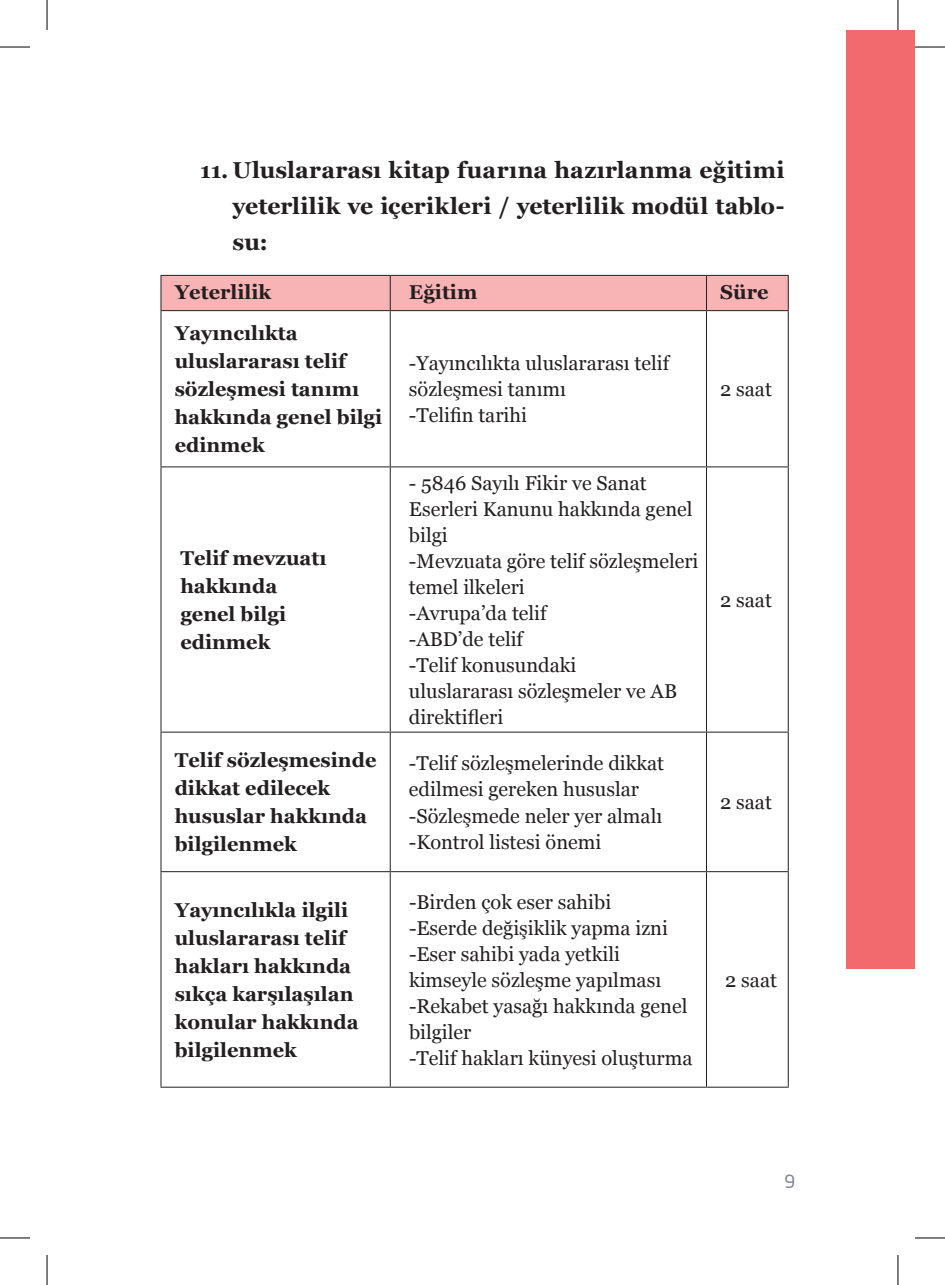
<style>
.page{position:relative;width:945px;height:1285px;background:#fff}
.page>*{position:absolute;margin:0;border:0;box-sizing:border-box;transform-origin:0 0}
.t1{font:700 23px/36px "Georgia";letter-spacing:.005em;color:#231f20;text-align:justify}
.t2{font:20px/26px "Georgia";color:#231f20}
.t3{font:700 20px/28px "Georgia";color:#231f20}
.t4{font:18px "Neo Sans Pro";color:#7f8793}
.s1{font-size:22px}
</style>
<div class="page">
<div style="left:846px;top:30px;width:68px;height:938px;background:#f16a6d"></div>
<div style="left:161px;top:276px;width:626px;height:34px;background:#f8b4b5"></div>
<hr style="left:160px;top:275px;width:230px;height:1px;background:#231f20">
<hr style="left:160px;top:276px;width:1px;height:34px;background:#231f20">
<hr style="left:390px;top:275px;width:316px;height:1px;background:#231f20">
<hr style="left:390px;top:276px;width:1px;height:34px;background:#231f20">
<hr style="left:706px;top:275px;width:82px;height:1px;background:#231f20">
<hr style="left:706px;top:276px;width:1px;height:34px;background:#231f20">
<hr style="left:787px;top:276px;width:1px;height:34px;background:#231f20">
<hr style="left:160px;top:310px;width:230px;height:1px;background:#231f20">
<hr style="left:160px;top:311px;width:1px;height:155px;background:#231f20">
<hr style="left:390px;top:310px;width:316px;height:1px;background:#231f20">
<hr style="left:390px;top:311px;width:1px;height:155px;background:#231f20">
<hr style="left:706px;top:310px;width:82px;height:1px;background:#231f20">
<hr style="left:706px;top:311px;width:1px;height:155px;background:#231f20">
<hr style="left:787px;top:311px;width:1px;height:155px;background:#231f20">
<hr style="left:160px;top:466px;width:230px;height:1px;background:#231f20">
<hr style="left:160px;top:467px;width:1px;height:264px;background:#231f20">
<hr style="left:390px;top:466px;width:316px;height:1px;background:#231f20">
<hr style="left:390px;top:467px;width:1px;height:264px;background:#231f20">
<hr style="left:706px;top:466px;width:82px;height:1px;background:#231f20">
<hr style="left:706px;top:467px;width:1px;height:264px;background:#231f20">
<hr style="left:787px;top:467px;width:1px;height:264px;background:#231f20">
<hr style="left:160px;top:731px;width:230px;height:1px;background:#231f20">
<hr style="left:160px;top:732px;width:1px;height:139px;background:#231f20">
<hr style="left:390px;top:731px;width:316px;height:1px;background:#231f20">
<hr style="left:390px;top:732px;width:1px;height:139px;background:#231f20">
<hr style="left:706px;top:731px;width:82px;height:1px;background:#231f20">
<hr style="left:706px;top:732px;width:1px;height:139px;background:#231f20">
<hr style="left:787px;top:732px;width:1px;height:139px;background:#231f20">
<hr style="left:160px;top:871px;width:230px;height:1px;background:#231f20">
<hr style="left:160px;top:872px;width:1px;height:214px;background:#231f20">
<hr style="left:390px;top:871px;width:316px;height:1px;background:#231f20">
<hr style="left:390px;top:872px;width:1px;height:214px;background:#231f20">
<hr style="left:706px;top:871px;width:82px;height:1px;background:#231f20">
<hr style="left:706px;top:872px;width:1px;height:214px;background:#231f20">
<hr style="left:787px;top:872px;width:1px;height:214px;background:#231f20">
<hr style="left:160px;top:1086px;width:230px;height:1px;background:#231f20">
<hr style="left:390px;top:1086px;width:316px;height:1px;background:#231f20">
<hr style="left:706px;top:1086px;width:82px;height:1px;background:#231f20">
<hr style="left:0;top:47px;width:30px;height:1px;background:#000">
<hr style="left:914px;top:47px;width:30px;height:1px;background:#000">
<hr style="left:0;top:1237px;width:30px;height:1px;background:#000">
<hr style="left:914px;top:1237px;width:30px;height:1px;background:#000">
<hr style="left:47px;top:0;width:1px;height:30px;background:#000">
<hr style="left:47px;top:1255px;width:1px;height:30px;background:#000">
<hr style="left:897px;top:0;width:1px;height:30px;background:#000">
<hr style="left:897px;top:1255px;width:1px;height:30px;background:#000">
<p class="t1" style="left:232px;top:151px;width:553px;text-indent:-32px"><span class="s1">11.</span> Uluslararası kitap fuarına hazırlanma eğitimi yeterlilik ve içerikleri / yeterlilik modül tablo&shy;su:</p>
<p class="t3" style="left:175px;top:276px;width:98px">Yeterlilik</p>
<p class="t3" style="left:409px;top:276px;width:70px">Eğitim</p>
<p class="t3" style="left:720px;top:276px;width:50px">Süre</p>
<p class="t3" style="left:175px;top:318px;width:209px">Yayıncılıkta uluslararası telif sözleşmesi tanımı hakkında genel bilgi edinmek</p>
<p class="t2" style="left:409px;top:349px;width:262px">-Yayıncılıkta uluslararası telif sözleşmesi tanımı<br>-Telifin tarihi</p>
<p class="t2" style="left:720px;top:375px;width:53px">2 saat</p>
<p class="t3" style="left:180px;top:543px;width:148px">Telif mevzuatı hakkında genel bilgi edinmek</p>
<p class="t2" style="left:409px;top:469px;width:291px">- 5846 Sayılı Fikir ve Sanat<br>Eserleri Kanunu hakkında genel bilgi<br>-Mevzuata göre telif sözleşmeleri temel ilkeleri<br>-Avrupa’da telif<br>-ABD’de telif<br>-Telif konusundaki<br>uluslararası sözleşmeler ve AB direktifleri</p>
<p class="t3" style="left:175px;top:745px;width:203px">Telif sözleşmesinde dikkat edilecek hususlar hakkında bilgilenmek</p>
<p class="t2" style="left:409px;top:749px;width:257px">-Telif sözleşmelerinde dikkat edilmesi gereken hususlar -Sözleşmede neler yer almalı -Kontrol listesi önemi</p>
<p class="t3" style="left:175px;top:895px;width:185px">Yayıncılıkla ilgili uluslararası telif hakları hakkında sıkça karşılaşılan konular hakkında bilgilenmek</p>
<p class="t2" style="left:409px;top:888px;width:285px">-Birden çok eser sahibi<br>-Eserde değişiklik yapma izni -Eser sahibi yada yetkili kimseyle sözleşme yapılması -Rekabet yasağı hakkında genel bilgiler<br>-Telif hakları künyesi oluşturma</p>
<p class="t2" style="left:720px;top:586px;width:53px">2 saat</p>
<p class="t2" style="left:720px;top:788px;width:53px">2 saat</p>
<p class="t2" style="left:725px;top:966px;width:53px">2 saat</p>
<p class="t4" style="left:784px;top:1170px;width:12px">9</p>
</div>
